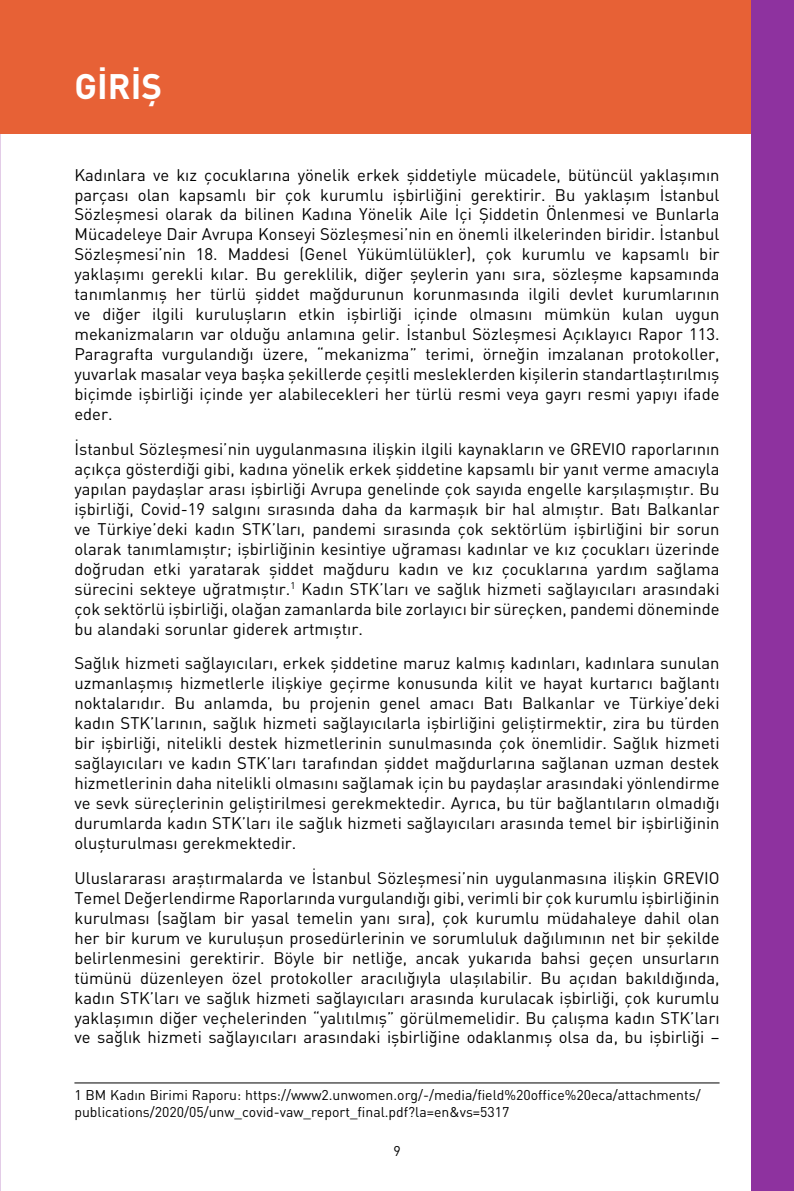
<style>
.page{position:relative;width:794px;height:1191px;background:#fff}
.page>*{position:absolute;margin:0;border:0;box-sizing:border-box;transform-origin:0 0}
.t1{font:700 35px "DIN";color:#fff}
.t2{font:16.62px/19.9px "DIN";color:#000;text-align:justify}
.t3{font:14px/16.8px "DIN";color:#000}
</style>
<div class="page">
<div style="left:0;top:0;width:794px;height:134px;background:#e76136"></div>
<div style="left:752px;top:0;width:42px;height:1191px;background:#8e329f"></div>
<hr style="left:74px;top:1082px;width:645px;height:1px;background:#000">
<h1 class="t1" style="left:74px;top:64px;width:89px">GİRİŞ</h1>
<p class="t2" style="left:74px;top:164px;width:646px">Kadınlara ve kız çocuklarına yönelik erkek şiddetiyle mücadele, bütüncül yaklaşımın parçası olan kapsamlı bir çok kurumlu işbirliğini gerektirir. Bu yaklaşım İstanbul Sözleşmesi olarak da bilinen Kadına Yönelik Aile İçi Şiddetin Önlenmesi ve Bunlarla Mücadeleye Dair Avrupa Konseyi Sözleşmesi’nin en önemli ilkelerinden biridir. İstanbul Sözleşmesi’nin 18. Maddesi (Genel Yükümlülükler), çok kurumlu ve kapsamlı bir yaklaşımı gerekli kılar. Bu gereklilik, diğer şeylerin yanı sıra, sözleşme kapsamında tanımlanmış her türlü şiddet mağdurunun korunmasında ilgili devlet kurumlarının ve diğer ilgili kuruluşların etkin işbirliği içinde olmasını mümkün kulan uygun mekanizmaların var olduğu anlamına gelir. İstanbul Sözleşmesi Açıklayıcı Rapor 113.<br>Paragrafta vurgulandığı üzere, “mekanizma” terimi, örneğin imzalanan protokoller, yuvarlak masalar veya başka şekillerde çeşitli mesleklerden kişilerin standartlaştırılmış biçimde işbirliği içinde yer alabilecekleri her türlü resmi veya gayrı resmi yapıyı ifade eder.</p>
<p class="t2" style="left:74px;top:438px;width:646px">İstanbul Sözleşmesi’nin uygulanmasına ilişkin ilgili kaynakların ve GREVIO raporlarının açıkça gösterdiği gibi, kadına yönelik erkek şiddetine kapsamlı bir yanıt verme amacıyla yapılan paydaşlar arası işbirliği Avrupa genelinde çok sayıda engelle karşılaşmıştır. Bu işbirliği, Covid-19 salgını sırasında daha da karmaşık bir hal almıştır. Batı Balkanlar ve Türkiye’deki kadın STK’ları, pandemi sırasında çok sektörlüm işbirliğini bir sorun olarak tanımlamıştır; işbirliğinin kesintiye uğraması kadınlar ve kız çocukları üzerinde doğrudan etki yaratarak şiddet mağduru kadın ve kız çocuklarına yardım sağlama sürecini sekteye uğratmıştır.<sup>1</sup> Kadın STK’ları ve sağlık hizmeti sağlayıcıları arasındaki çok sektörlü işbirliği, olağan zamanlarda bile zorlayıcı bir süreçken, pandemi döneminde bu alandaki sorunlar giderek artmıştır.</p>
<p class="t2" style="left:74px;top:653px;width:646px">Sağlık hizmeti sağlayıcıları, erkek şiddetine maruz kalmış kadınları, kadınlara sunulan uzmanlaşmış hizmetlerle ilişkiye geçirme konusunda kilit ve hayat kurtarıcı bağlantı noktalarıdır. Bu anlamda, bu projenin genel amacı Batı Balkanlar ve Türkiye’deki kadın STK’larının, sağlık hizmeti sağlayıcılarla işbirliğini geliştirmektir, zira bu türden bir işbirliği, nitelikli destek hizmetlerinin sunulmasında çok önemlidir. Sağlık hizmeti sağlayıcıları ve kadın STK’ları tarafından şiddet mağdurlarına sağlanan uzman destek hizmetlerinin daha nitelikli olmasını sağlamak için bu paydaşlar arasındaki yönlendirme ve sevk süreçlerinin geliştirilmesi gerekmektedir. Ayrıca, bu tür bağlantıların olmadığı durumlarda kadın STK’ları ile sağlık hizmeti sağlayıcıları arasında temel bir işbirliğinin oluşturulması gerekmektedir.</p>
<p class="t2" style="left:74px;top:867px;width:646px">Uluslararası araştırmalarda ve İstanbul Sözleşmesi’nin uygulanmasına ilişkin GREVIO Temel Değerlendirme Raporlarında vurgulandığı gibi, verimli bir çok kurumlu işbirliğinin kurulması (sağlam bir yasal temelin yanı sıra), çok kurumlu müdahaleye dahil olan her bir kurum ve kuruluşun prosedürlerinin ve sorumluluk dağılımının net bir şekilde belirlenmesini gerektirir. Böyle bir netliğe, ancak yukarıda bahsi geçen unsurların tümünü düzenleyen özel protokoller aracılığıyla ulaşılabilir. Bu açıdan bakıldığında, kadın STK’ları ve sağlık hizmeti sağlayıcıları arasında kurulacak işbirliği, çok kurumlu yaklaşımın diğer veçhelerinden “yalıtılmış” görülmemelidir. Bu çalışma kadın STK’ları ve sağlık hizmeti sağlayıcıları arasındaki işbirliğine odaklanmış olsa da, bu işbirliği –</p>
<p class="t3" style="left:74px;top:1086px;width:628px">1 BM Kadın Birimi Raporu: https://www2.unwomen.org/-/media/field%20office%20eca/attachments/ publications/2020/05/unw_covid-vaw_report_final.pdf?la=en&amp;vs=5317</p>
<p class="t3" style="left:393px;top:1142px;width:9px">9</p>
</div>
